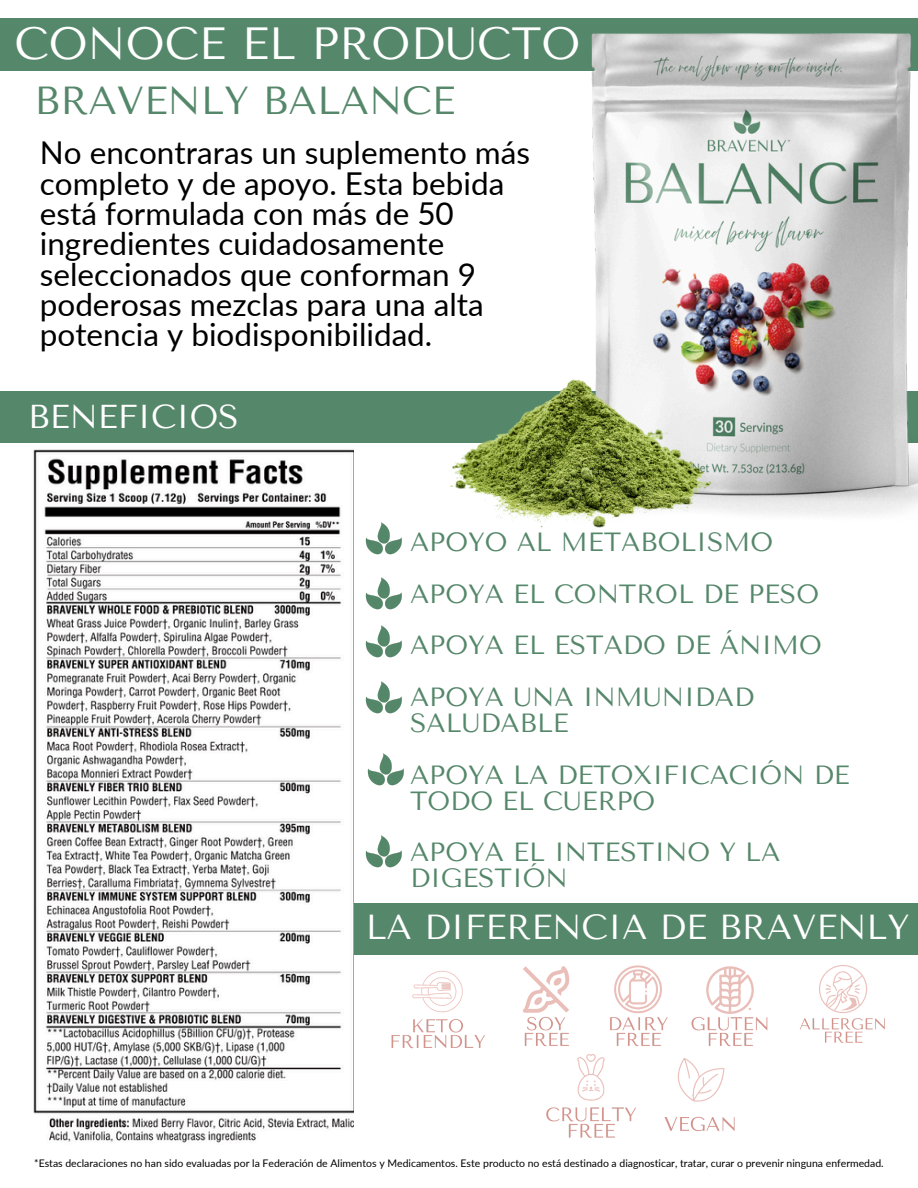
<style>
.page{position:relative;width:918px;height:1188px;background:#fff}
.page>*{position:absolute;margin:0;border:0;box-sizing:border-box;transform-origin:0 0}
.t1{font:45px "Tenor Sans";color:#fff}
.t2{font:39px "Tenor Sans";color:#55876a}
.t3{font:34.65px "Tenor Sans";color:#fff}
.t4{font:33px "Tenor Sans";color:#fff}
.t5{font:31.5px/30.3px "Lato";color:#000}
.t6{font:26.25px/25.8px "Tenor Sans";color:#55876a}
.t7{font:10.5px "Lato";color:#000}
</style>
<div class="page">
<div style="left:0;top:18px;width:918px;height:53px;background:#55876a"></div>
<div style="left:0;top:391px;width:918px;height:52px;background:#55876a"></div>
<img style="left:591px;top:33px;width:327px;height:482px">
<div style="left:354px;top:903px;width:564px;height:52px;background:#55876a"></div>
<img style="left:450px;top:320px;width:304px;height:208px">
<img style="left:33px;top:449px;width:320px;height:694px">
<img style="left:366px;top:522px;width:36px;height:33px">
<img style="left:366px;top:577px;width:36px;height:33px">
<img style="left:366px;top:625px;width:36px;height:33px">
<img style="left:366px;top:681px;width:36px;height:33px">
<img style="left:367px;top:753px;width:37px;height:33px">
<img style="left:366px;top:835px;width:36px;height:33px">
<img style="left:800px;top:965px;width:85px;height:78px">
<img style="left:691px;top:966px;width:77px;height:81px">
<img style="left:610px;top:965px;width:58px;height:82px">
<img style="left:523px;top:966px;width:47px;height:81px">
<img style="left:391px;top:970px;width:94px;height:79px">
<img style="left:664px;top:1058px;width:71px;height:74px">
<img style="left:546px;top:1054px;width:90px;height:84px">
<h3 class="t1" style="left:15px;top:18px;width:567px">CONOCE EL PRODUCTO</h3>
<p class="t2" style="left:35px;top:78px;width:422px">BRAVENLY BALANCE</p>
<h4 class="t5" style="left:40px;top:137px;width:492px">No encontraras un suplemento más completo y de apoyo. Esta bebida está formulada con más de 50 ingredientes cuidadosamente seleccionados que conforman 9 poderosas mezclas para una alta potencia y biodisponibilidad.</h4>
<p class="t4" style="left:28px;top:398px;width:212px">BENEFICIOS</p>
<p class="t6" style="left:410px;top:529px;width:364px">APOYO AL METABOLISMO</p>
<p class="t6" style="left:410px;top:581px;width:410px">APOYA EL CONTROL DE PESO</p>
<p class="t6" style="left:410px;top:633px;width:413px">APOYA EL ESTADO DE ÁNIMO</p>
<p class="t6" style="left:410px;top:685px;width:346px">APOYA UNA INMUNIDAD<br>SALUDABLE</p>
<p class="t6" style="left:410px;top:762px;width:441px">APOYA LA DETOXIFICACIÓN DE<br>TODO EL CUERPO</p>
<h5 class="t6" style="left:410px;top:840px;width:372px">APOYA EL INTESTINO Y LA<br>DIGESTIÓN</h5>
<p class="t3" style="left:366px;top:907px;width:545px">LA DIFERENCIA DE BRAVENLY</p>
<p class="t7" style="left:34px;top:1156px;width:851px">*Estas declaraciones no han sido evaluadas por la Federación de Alimentos y Medicamentos. Este producto no está destinado a diagnosticar, tratar, curar o prevenir ninguna enfermedad.</p>
</div>
